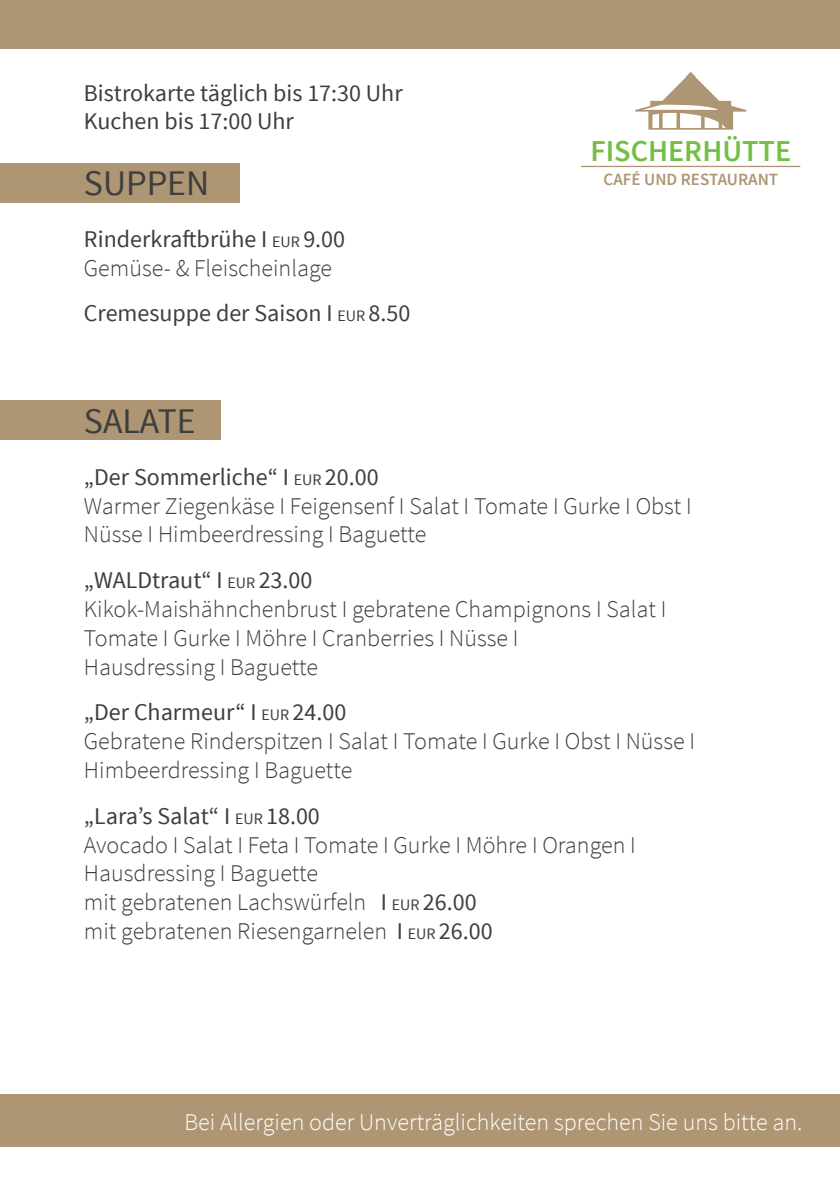
<style>
.page{position:relative;width:840px;height:1191px;background:#fff}
.page>*{position:absolute;margin:0;border:0;box-sizing:border-box;transform-origin:0 0}
.t1{font:36px "Source Sans Pro";color:#3e3e3f}
.t2{font:600 30.2px "Source Sans Pro";color:#74bf43}
.t3{font:300 24px/28.8px "Source Sans Pro";color:#3e3e3f}
.t4{font:24px/28.8px "Source Sans Pro";color:#3e3e3f}
.t5{font:300 24px "Source Sans Pro";color:#fff}
.t6{font:600 17.2px "Source Sans Pro";color:#ae9574}
.s1{font-weight:400}
.s2{font-weight:400;font-size:16px}
.s3{font-size:16px}
</style>
<div class="page">
<div style="left:0;top:163px;width:240px;height:39px;background:#ae9574"></div>
<div style="left:0;top:400px;width:220px;height:39px;background:#ae9574"></div>
<div style="left:0;top:0;width:839px;height:48px;background:#ae9574"></div>
<div style="left:0;top:1094px;width:839px;height:52px;background:#ae9574"></div>
<svg style="left:635px;top:72px;width:111px;height:58px"></svg>
<hr style="left:581px;top:166px;width:218px;height:1px;background:#ae9574">
<p class="t4" style="left:84px;top:79px;width:320px">Bistrokarte täglich bis 17:30 Uhr<br>Kuchen bis 17:00 Uhr</p>
<h1 class="t1" style="left:84px;top:161px;width:127px">SUPPEN</h1>
<p class="t3" style="left:84px;top:225px;width:262px"><span class="s1">Rinderkraftbrühe I</span> <span class="s2">EUR</span> <span class="s1">9.00<br></span>Gemüse- &amp; Fleischeinlage</p>
<p class="t4" style="left:84px;top:299px;width:328px">Cremesuppe der Saison I <span class="s3">EUR</span> 8.50</p>
<p class="t2" style="left:590px;top:132px;width:202px">FISCHERHÜTTE</p>
<p class="t6" style="left:603px;top:168px;width:176px">CAFÉ UND RESTAURANT</p>
<h1 class="t1" style="left:84px;top:399px;width:113px">SALATE</h1>
<p class="t3" style="left:84px;top:462px;width:609px"><span class="s1">„Der Sommerliche“ I</span> <span class="s2">EUR</span> <span class="s1">20.00<br></span>Warmer Ziegenkäse I Feigensenf I Salat I Tomate I Gurke I Obst I<br>Nüsse I Himbeerdressing I Baguette</p>
<p class="t3" style="left:84px;top:566px;width:583px"><span class="s1">„WALDtraut“ I</span> <span class="s2">EUR</span> <span class="s1">23.00<br></span>Kikok-Maishähnchenbrust I gebratene Champignons I Salat I Tomate I Gurke I Möhre I Cranberries I Nüsse I<br>Hausdressing I Baguette</p>
<p class="t3" style="left:84px;top:698px;width:612px"><span class="s1">„Der Charmeur“ I</span> <span class="s2">EUR</span> <span class="s1">24.00<br></span>Gebratene Rinderspitzen I Salat I Tomate I Gurke I Obst I Nüsse I<br>Himbeerdressing I Baguette</p>
<p class="t3" style="left:84px;top:801px;width:553px"><span class="s1">„Lara’s Salat“ I</span> <span class="s2">EUR</span> <span class="s1">18.00<br></span>Avocado I Salat I Feta I Tomate I Gurke I Möhre I Orangen I Hausdressing I Baguette<br>mit gebratenen Lachswürfeln <span class="s1">I</span> <span class="s2">EUR</span> <span class="s1">26.00<br></span>mit gebratenen Riesengarnelen <span class="s1">I</span> <span class="s2">EUR</span> <span class="s1">26.00</span></p>
<p class="t5" style="left:184px;top:1107px;width:619px">Bei Allergien oder Unverträglichkeiten sprechen Sie uns bitte an.</p>
</div>
